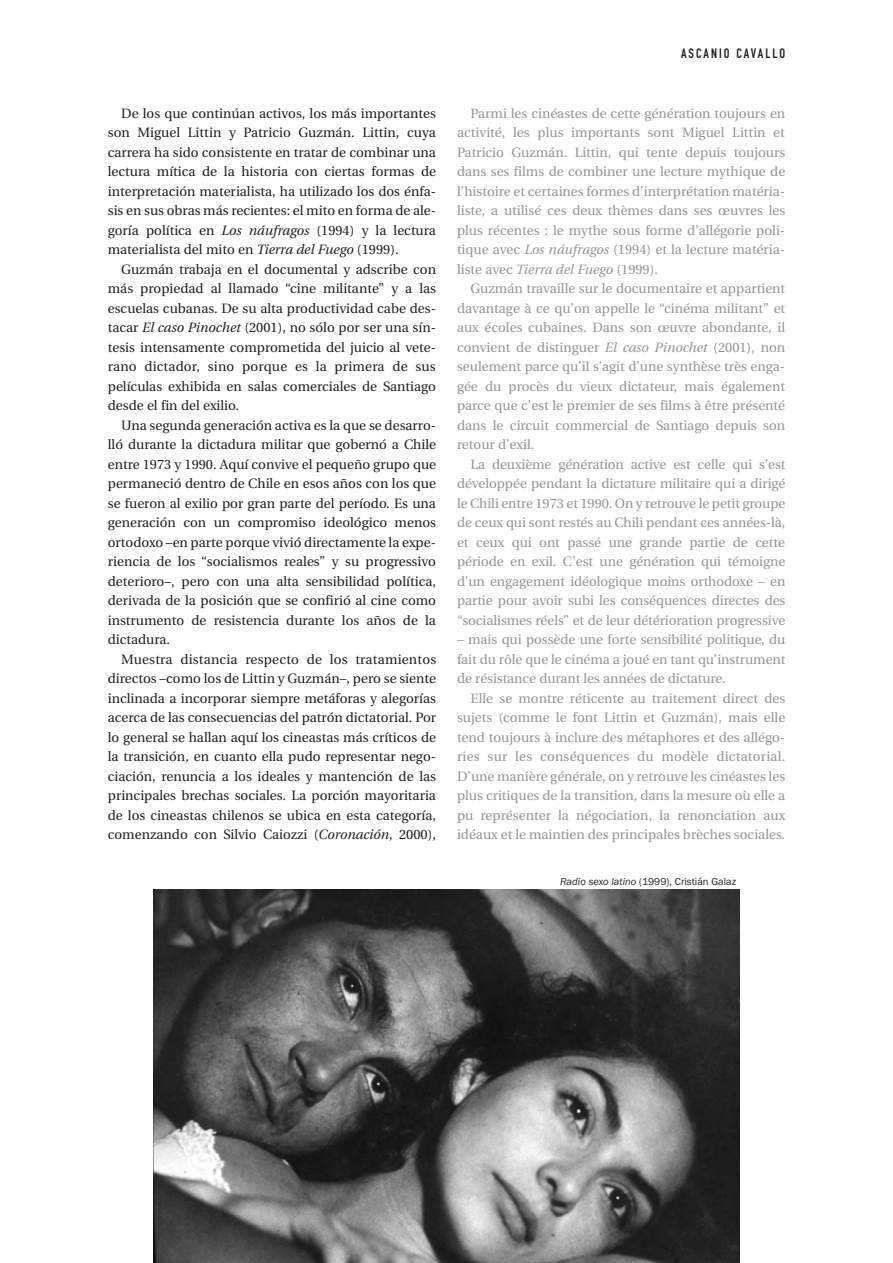
<style>
.page{position:relative;width:893px;height:1263px;background:#fff}
.page>*{position:absolute;margin:0;border:0;box-sizing:border-box;transform-origin:0 0}
.t1{font:13.5px "Utopia";color:#939598}
.t2{font:13.5px "Utopia";color:#231f20}
.t3{font:13.5px "DIN Engschrift Alternate";letter-spacing:.15em;color:#231f20}
.t4{font:10.5px "Franklin Gothic";color:#231f20}
.s1{font-style:italic}
</style>
<div class="page">
<img style="left:154px;top:890px;width:585px;height:373px">
<p class="t2" style="left:121px;top:108px;width:316px">De los que continúan activos, los más importantes</p>
<p class="t2" style="left:108px;top:127px;width:330px">son Miguel Littin y Patricio Guzmán. Littin, cuya</p>
<p class="t2" style="left:108px;top:147px;width:330px">carrera ha sido consistente en tratar de combinar una</p>
<p class="t2" style="left:108px;top:166px;width:330px">lectura mítica de la historia con ciertas formas de</p>
<p class="t2" style="left:108px;top:186px;width:330px">interpretación materialista, ha utilizado los dos énfa-</p>
<p class="t2" style="left:108px;top:205px;width:330px">sis en sus obras más recientes: el mito en forma de ale-</p>
<p class="t2" style="left:108px;top:225px;width:330px">goría política en <span class="s1">Los náufragos</span> (1994) y la lectura</p>
<p class="t2" style="left:108px;top:244px;width:292px">materialista del mito en <span class="s1">Tierra del Fuego</span> (1999).</p>
<p class="t2" style="left:121px;top:264px;width:316px">Guzmán trabaja en el documental y adscribe con</p>
<p class="t2" style="left:108px;top:283px;width:330px">más propiedad al llamado “cine militante” y a las</p>
<p class="t2" style="left:108px;top:303px;width:330px">escuelas cubanas. De su alta productividad cabe des-</p>
<p class="t2" style="left:108px;top:322px;width:330px">tacar <span class="s1">El caso Pinochet</span> (2001), no sólo por ser una sín-</p>
<p class="t2" style="left:108px;top:342px;width:330px">tesis intensamente comprometida del juicio al vete-</p>
<p class="t2" style="left:108px;top:361px;width:329px">rano dictador, sino porque es la primera de sus</p>
<p class="t2" style="left:108px;top:381px;width:330px">películas exhibida en salas comerciales de Santiago</p>
<p class="t2" style="left:108px;top:400px;width:133px">desde el fin del exilio.</p>
<p class="t2" style="left:121px;top:420px;width:316px">Una segunda generación activa es la que se desarro-</p>
<p class="t2" style="left:108px;top:439px;width:330px">lló durante la dictadura militar que gobernó a Chile</p>
<p class="t2" style="left:108px;top:459px;width:330px">entre 1973 y 1990. Aquí convive el pequeño grupo que</p>
<p class="t2" style="left:108px;top:478px;width:330px">permaneció dentro de Chile en esos años con los que</p>
<p class="t2" style="left:108px;top:498px;width:330px">se fueron al exilio por gran parte del período. Es una</p>
<p class="t2" style="left:108px;top:517px;width:330px">generación con un compromiso ideológico menos</p>
<p class="t2" style="left:108px;top:537px;width:330px">ortodoxo –en parte porque vivió directamente la expe-</p>
<p class="t2" style="left:108px;top:556px;width:330px">riencia de los “socialismos reales” y su progressivo</p>
<p class="t2" style="left:108px;top:576px;width:330px">deterioro–, pero con una alta sensibilidad política,</p>
<p class="t2" style="left:108px;top:595px;width:330px">derivada de la posición que se confirió al cine como</p>
<p class="t2" style="left:108px;top:615px;width:330px">instrumento de resistencia durante los años de la</p>
<p class="t2" style="left:108px;top:634px;width:64px">dictadura.</p>
<p class="t2" style="left:121px;top:654px;width:316px">Muestra distancia respecto de los tratamientos</p>
<p class="t2" style="left:108px;top:673px;width:330px">directos –como los de Littin y Guzmán–, pero se siente</p>
<p class="t2" style="left:108px;top:693px;width:330px">inclinada a incorporar siempre metáforas y alegorías</p>
<p class="t2" style="left:108px;top:712px;width:330px">acerca de las consecuencias del patrón dictatorial. Por</p>
<p class="t2" style="left:108px;top:732px;width:330px">lo general se hallan aquí los cineastas más críticos de</p>
<p class="t2" style="left:108px;top:751px;width:330px">la transición, en cuanto ella pudo representar nego-</p>
<p class="t2" style="left:108px;top:771px;width:330px">ciación, renuncia a los ideales y mantención de las</p>
<p class="t2" style="left:108px;top:790px;width:330px">principales brechas sociales. La porción mayoritaria</p>
<p class="t2" style="left:108px;top:810px;width:330px">de los cineastas chilenos se ubica en esta categoría,</p>
<p class="t2" style="left:108px;top:829px;width:330px">comenzando con Silvio Caiozzi (<span class="s1">Coronación</span>, 2000),</p>
<p class="t3" style="left:681px;top:48px;width:106px">ASCANIO CAVALLO</p>
<p class="t1" style="left:470px;top:108px;width:316px">Parmi les cinéastes de cette génération toujours en</p>
<p class="t1" style="left:457px;top:127px;width:329px">activité, les plus importants sont Miguel Littin et</p>
<p class="t1" style="left:457px;top:147px;width:330px">Patricio Guzmán. Littin, qui tente depuis toujours</p>
<p class="t1" style="left:457px;top:166px;width:330px">dans ses films de combiner une lecture mythique de</p>
<p class="t1" style="left:457px;top:186px;width:330px">l’histoire et certaines formes d’interprétation matéria-</p>
<p class="t1" style="left:457px;top:205px;width:330px">liste, a utilisé ces deux thèmes dans ses œuvres les</p>
<p class="t1" style="left:457px;top:225px;width:330px">plus récentes : le mythe sous forme d’allégorie poli-</p>
<p class="t1" style="left:457px;top:244px;width:330px">tique avec <span class="s1">Los náufragos</span> (1994) et la lecture matéria-</p>
<p class="t1" style="left:457px;top:264px;width:203px">liste avec <span class="s1">Tierra del Fuego</span> (1999).</p>
<p class="t1" style="left:470px;top:283px;width:316px">Guzmán travaille sur le documentaire et appartient</p>
<p class="t1" style="left:457px;top:303px;width:330px">davantage à ce qu’on appelle le “cinéma militant” et</p>
<p class="t1" style="left:457px;top:322px;width:330px">aux écoles cubaines. Dans son œuvre abondante, il</p>
<p class="t1" style="left:457px;top:342px;width:330px">convient de distinguer <span class="s1">El caso Pinochet</span> (2001), non</p>
<p class="t1" style="left:457px;top:361px;width:330px">seulement parce qu’il s’agit d’une synthèse très enga-</p>
<p class="t1" style="left:457px;top:381px;width:330px">gée du procès du vieux dictateur, mais également</p>
<p class="t1" style="left:457px;top:400px;width:330px">parce que c’est le premier de ses films à être présenté</p>
<p class="t1" style="left:457px;top:420px;width:330px">dans le circuit commercial de Santiago depuis son</p>
<p class="t1" style="left:457px;top:439px;width:79px">retour d’exil.</p>
<p class="t1" style="left:470px;top:459px;width:316px">La deuxième génération active est celle qui s’est</p>
<p class="t1" style="left:457px;top:478px;width:330px">développée pendant la dictature militaire qui a dirigé</p>
<p class="t1" style="left:457px;top:498px;width:330px">le Chili entre 1973 et 1990. On y retrouve le petit groupe</p>
<p class="t1" style="left:457px;top:517px;width:330px">de ceux qui sont restés au Chili pendant ces années-là,</p>
<p class="t1" style="left:457px;top:537px;width:330px">et ceux qui ont passé une grande partie de cette</p>
<p class="t1" style="left:457px;top:556px;width:330px">période en exil. C’est une génération qui témoigne</p>
<p class="t1" style="left:457px;top:576px;width:330px">d’un engagement idéologique moins orthodoxe – en</p>
<p class="t1" style="left:457px;top:595px;width:330px">partie pour avoir subi les conséquences directes des</p>
<p class="t1" style="left:457px;top:615px;width:330px">“socialismes réels” et de leur détérioration progressive</p>
<p class="t1" style="left:457px;top:634px;width:330px">– mais qui possède une forte sensibilité politique, du</p>
<p class="t1" style="left:457px;top:654px;width:330px">fait du rôle que le cinéma a joué en tant qu’instrument</p>
<p class="t1" style="left:457px;top:673px;width:270px">de résistance durant les années de dictature.</p>
<p class="t1" style="left:470px;top:693px;width:316px">Elle se montre réticente au traitement direct des</p>
<p class="t1" style="left:457px;top:712px;width:330px">sujets (comme le font Littin et Guzmán), mais elle</p>
<p class="t1" style="left:457px;top:732px;width:330px">tend toujours à inclure des métaphores et des allégo-</p>
<p class="t1" style="left:457px;top:751px;width:330px">ries sur les conséquences du modèle dictatorial.</p>
<p class="t1" style="left:457px;top:771px;width:330px">D’une manière générale, on y retrouve les cinéastes les</p>
<p class="t1" style="left:457px;top:790px;width:330px">plus critiques de la transition, dans la mesure où elle a</p>
<p class="t1" style="left:457px;top:810px;width:330px">pu représenter la négociation, la renonciation aux</p>
<p class="t1" style="left:457px;top:829px;width:330px">idéaux et le maintien des principales brèches sociales.</p>
<p class="t4" style="left:560px;top:875px;width:178px"><span class="s1">Radio sexo latino</span> (1999), Cristián Galaz</p>
</div>
